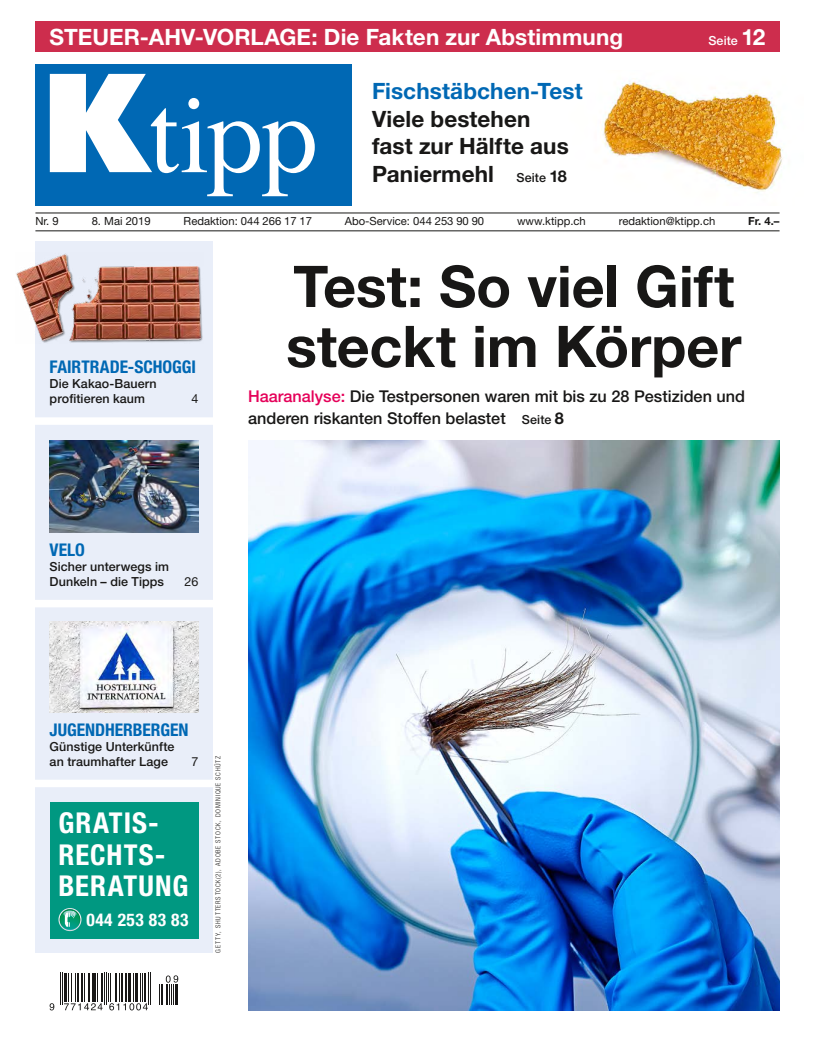
<style>
.page{position:relative;width:815px;height:1053px;background:#fff}
.page>*{position:absolute;margin:0;border:0;box-sizing:border-box;transform-origin:0 0}
.t1{font:700 57.5px/60px "Helvetica Neue LT Std";letter-spacing:-.005em;color:#181716}
.t2{font:700 condensed 28.75px/31.2px "Helvetica Neue LT Std";letter-spacing:.035em;color:#fff}
.t3{font:700 22.5px/27.5px "Helvetica Neue LT Std";letter-spacing:.005em;color:#181716}
.t4{font:700 22.5px "Helvetica Neue LT Std";letter-spacing:.005em;color:#fff}
.t5{font:700 22.5px "Helvetica Neue LT Std";letter-spacing:.005em;color:#0068b4}
.t6{font:700 condensed 17.5px "Helvetica Neue LT Std";color:#0068b4}
.t7{font:700 condensed 17.5px "Helvetica Neue LT Std";letter-spacing:.025em;color:#fff}
.t8{font:500 16.25px/21.2px "Helvetica Neue LT Std";color:#181716}
.t9{font:500 12.5px/15px "Helvetica Neue LT Std";letter-spacing:.01em;color:#181716}
.t10{font:500 12.5px "Helvetica Neue LT Std";letter-spacing:.01em;color:#fff}
.t11{font:12.5px "Helvetica Neue LT Std";color:#181716}
.t12{font:11.25px "Helvetica Neue LT Std";color:#181716}
.t13{font:700 11.25px "Helvetica Neue LT Std";color:#181716}
.t14{font:300 condensed 6.88px "Helvetica Neue LT Std";letter-spacing:.115em;color:#181716}
.s1{font-weight:700;font-size:22.5px}
.s2{font-weight:500;font-size:12.5px}
.s3{font-size:16.25px}
.s4{color:#e50059}
.s5{font-size:12.5px}
.s6{font-weight:700}
</style>
<div class="page">
<div style="left:35px;top:64px;width:317px;height:142px;background:#0068b4"></div>
<svg style="left:50px;top:74px;width:265px;height:122px"></svg>
<img style="left:248px;top:440px;width:532px;height:570px">
<img style="left:601px;top:81px;width:182px;height:112px">
<div style="left:35px;top:241px;width:178px;height:539px;background:#e9eef9"></div>
<div style="left:35px;top:787px;width:178px;height:165px;background:#e9eef9"></div>
<img style="left:16px;top:253px;width:187px;height:90px">
<img style="left:50px;top:440px;width:148px;height:92px">
<img style="left:50px;top:621px;width:148px;height:91px">
<svg style="left:50px;top:1003px;width:4px;height:7px"></svg>
<svg style="left:159px;top:975px;width:19px;height:30px"></svg>
<hr style="left:60px;top:972px;width:1px;height:33px;background:#181716">
<hr style="left:62px;top:972px;width:1px;height:33px;background:#181716">
<svg style="left:64px;top:972px;width:84px;height:38px"></svg>
<hr style="left:148px;top:972px;width:1px;height:33px;background:#181716">
<hr style="left:150px;top:972px;width:1px;height:33px;background:#181716">
<div style="left:35px;top:21px;width:745px;height:31px;background:#cd2d4d"></div>
<div style="left:32px;top:417px;width:184px;height:8px;background:#fff"></div>
<div style="left:32px;top:600px;width:184px;height:7px;background:#fff"></div>
<div style="left:32px;top:779px;width:184px;height:8px;background:#fff"></div>
<div style="left:50px;top:802px;width:148px;height:136px;background:#009881"></div>
<svg style="left:58px;top:908px;width:23px;height:23px"></svg>
<svg style="left:59px;top:908px;width:22px;height:22px"></svg>
<svg style="left:60px;top:909px;width:20px;height:20px"></svg>
<svg style="left:63px;top:910px;width:14px;height:16px"></svg>
<hr style="left:35px;top:213px;width:745px;height:1px;background:#181716">
<hr style="left:35px;top:230px;width:745px;height:1px;background:#181716">
<h3 class="t4" style="left:50px;top:23px;width:575px">STEUER-AHV-VORLAGE: Die Fakten zur Abstimmung</h3>
<p class="t10" style="left:708px;top:33px;width:58px">Seite <span class="s1">12</span></p>
<h3 class="t5" style="left:372px;top:77px;width:212px">Fischstäbchen-Test</h3>
<h3 class="t3" style="left:372px;top:105px;width:198px">Viele bestehen fast zur Hälfte aus<br>Paniermehl <span class="s2">Seite</span> <span class="s3">18</span></h3>
<p class="t12" style="left:35px;top:214px;width:25px">Nr. 9</p>
<p class="t12" style="left:92px;top:214px;width:60px">8. Mai 2019</p>
<p class="t12" style="left:184px;top:214px;width:130px">Redaktion: 044 266 17 17</p>
<p class="t12" style="left:345px;top:214px;width:141px">Abo-Service: 044 253 90 90</p>
<p class="t12" style="left:517px;top:214px;width:70px">www.ktipp.ch</p>
<p class="t12" style="left:619px;top:214px;width:98px">redaktion@ktipp.ch</p>
<p class="t13" style="left:748px;top:214px;width:33px">Fr. 4.–</p>
<h3 class="t6" style="left:50px;top:356px;width:148px">FAIRTRADE-SCHOGGI</h3>
<p class="t9" style="left:50px;top:376px;width:109px">Die Kakao-Bauern profitieren kaum</p>
<p class="t11" style="left:191px;top:391px;width:8px">4</p>
<h3 class="t6" style="left:50px;top:539px;width:37px">VELO</h3>
<p class="t9" style="left:50px;top:558px;width:121px">Sicher unterwegs im<br>Dunkeln – die Tipps</p>
<p class="t11" style="left:185px;top:573px;width:15px">26</p>
<h1 class="t1" style="left:286px;top:255px;width:457px">Test: So viel Gift steckt im Körper</h1>
<h3 class="t8" style="left:248px;top:386px;width:499px"><span class="s4">Haaranalyse:</span> Die Testpersonen waren mit bis zu 28 Pestiziden und anderen riskanten Stoffen belastet <span class="s5">Seite</span> <span class="s6">8</span></h3>
<h3 class="t6" style="left:50px;top:718px;width:140px">JUGENDHERBERGEN</h3>
<p class="t9" style="left:50px;top:738px;width:126px">Günstige Unterkünfte an traumhafter Lage</p>
<p class="t11" style="left:191px;top:753px;width:8px">7</p>
<h2 class="t2" style="left:58px;top:807px;width:132px">GRATIS-<br>RECHTS-<br>BERATUNG</h2>
<h3 class="t7" style="left:87px;top:908px;width:103px">044 253 83 83</h3>
<p class="t14" style="left:214px;top:952px;width:199px;rotate:-90deg">GETTY, SHUTTERSTOCK(2), ADOBE STOCK, DOMINIQUE SCHÜTZ</p>
</div>
